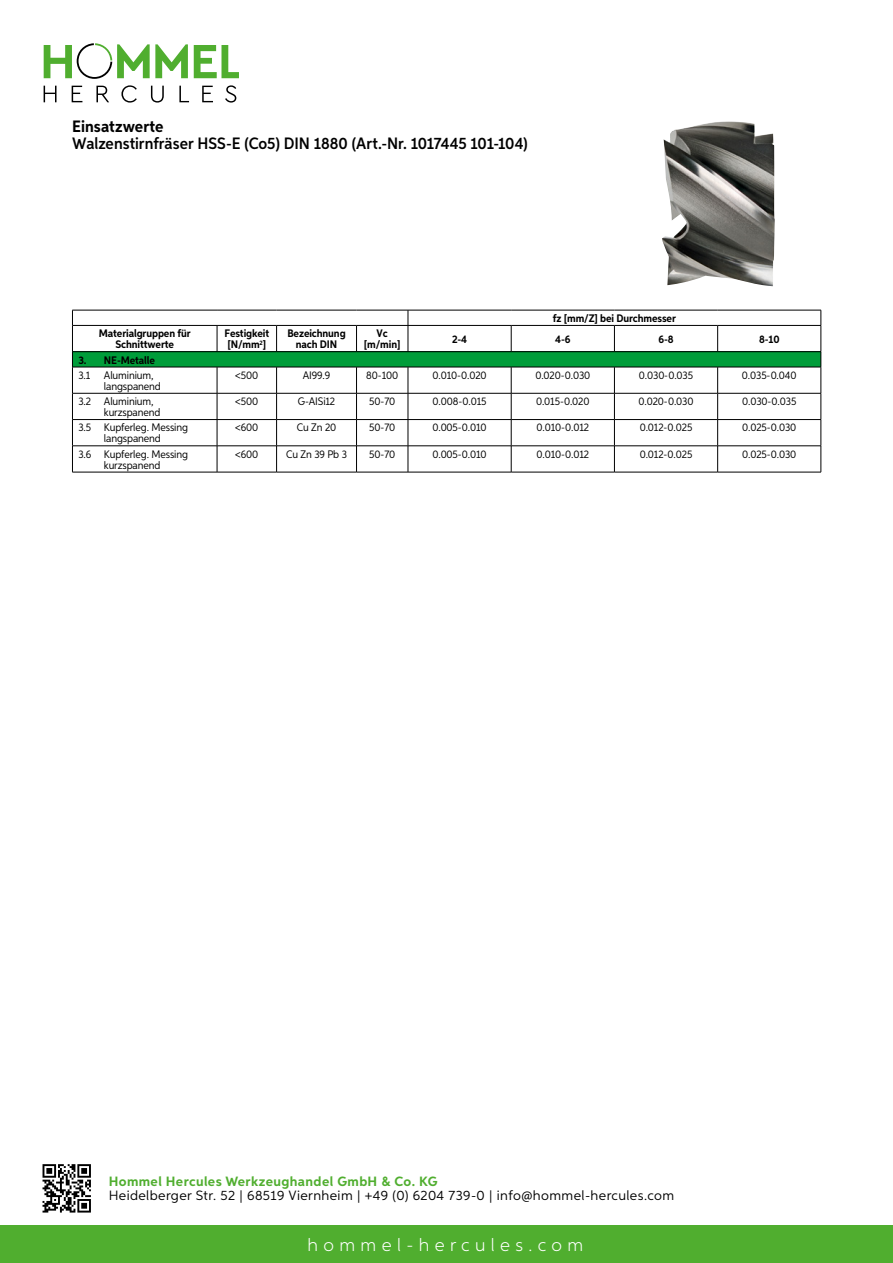
<style>
.page{position:relative;width:893px;height:1263px;background:#fff}
.page>*{position:absolute;margin:0;border:0;box-sizing:border-box;transform-origin:0 0}
.t1{font:300 18px "Aspira";letter-spacing:.3em;color:#fff}
.t2{font:600 16.5px "Aspira Nar";color:#000}
.t3{font:700 16.5px "Aspira Nar";letter-spacing:.005em;color:#000}
.t4{font:13.5px "Aspira";letter-spacing:.03em;color:#000}
.t5{font:700 13.5px "Aspira";letter-spacing:.03em;color:#50ae2f}
.t6{font:10.95px/10.9px "Aspira Nar";letter-spacing:-.01em;color:#000}
.t7{font:700 10.95px/10.9px "Aspira Nar";letter-spacing:-.01em;color:#000;text-align:center}
</style>
<div class="page">
<div style="left:0;top:1226px;width:893px;height:37px;background:#50ae2f"></div>
<svg style="left:43px;top:1164px;width:48px;height:48px"></svg>
<svg style="left:194px;top:45px;width:45px;height:33px"></svg>
<svg style="left:44px;top:43px;width:144px;height:36px"></svg>
<svg style="left:44px;top:86px;width:13px;height:16px"></svg>
<svg style="left:72px;top:86px;width:10px;height:16px"></svg>
<svg style="left:96px;top:86px;width:13px;height:16px"></svg>
<svg style="left:121px;top:85px;width:16px;height:18px"></svg>
<svg style="left:151px;top:86px;width:13px;height:17px"></svg>
<svg style="left:179px;top:86px;width:10px;height:16px"></svg>
<svg style="left:202px;top:86px;width:11px;height:16px"></svg>
<svg style="left:225px;top:85px;width:11px;height:18px"></svg>
<div style="left:72px;top:352px;width:749px;height:15px;background:#009d3a"></div>
<hr style="left:72px;top:310px;width:145px;height:1px;background:#000">
<hr style="left:217px;top:310px;width:60px;height:1px;background:#000">
<hr style="left:277px;top:310px;width:80px;height:1px;background:#000">
<hr style="left:357px;top:310px;width:51px;height:1px;background:#000">
<hr style="left:408px;top:310px;width:103px;height:1px;background:#000">
<hr style="left:511px;top:310px;width:103px;height:1px;background:#000">
<hr style="left:614px;top:310px;width:104px;height:1px;background:#000">
<hr style="left:718px;top:310px;width:103px;height:1px;background:#000">
<hr style="left:72px;top:325px;width:145px;height:1px;background:#000">
<hr style="left:217px;top:325px;width:60px;height:1px;background:#000">
<svg style="left:217px;top:326px;width:1px;height:25px"></svg>
<hr style="left:277px;top:325px;width:80px;height:1px;background:#000">
<svg style="left:276px;top:326px;width:1px;height:25px"></svg>
<hr style="left:357px;top:325px;width:51px;height:1px;background:#000">
<svg style="left:356px;top:326px;width:1px;height:25px"></svg>
<hr style="left:408px;top:325px;width:103px;height:1px;background:#000">
<svg style="left:408px;top:310px;width:1px;height:41px"></svg>
<hr style="left:511px;top:325px;width:103px;height:1px;background:#000">
<svg style="left:511px;top:326px;width:1px;height:25px"></svg>
<hr style="left:614px;top:325px;width:104px;height:1px;background:#000">
<svg style="left:614px;top:326px;width:1px;height:25px"></svg>
<hr style="left:718px;top:325px;width:103px;height:1px;background:#000">
<svg style="left:717px;top:326px;width:1px;height:25px"></svg>
<hr style="left:72px;top:351px;width:145px;height:1px;background:#000">
<hr style="left:217px;top:351px;width:60px;height:1px;background:#000">
<hr style="left:277px;top:351px;width:80px;height:1px;background:#000">
<hr style="left:357px;top:351px;width:51px;height:1px;background:#000">
<hr style="left:408px;top:351px;width:103px;height:1px;background:#000">
<hr style="left:511px;top:351px;width:103px;height:1px;background:#000">
<hr style="left:614px;top:351px;width:104px;height:1px;background:#000">
<hr style="left:718px;top:351px;width:103px;height:1px;background:#000">
<hr style="left:72px;top:367px;width:145px;height:1px;background:#000">
<hr style="left:217px;top:367px;width:60px;height:1px;background:#000">
<hr style="left:277px;top:367px;width:80px;height:1px;background:#000">
<hr style="left:357px;top:367px;width:51px;height:1px;background:#000">
<hr style="left:408px;top:367px;width:103px;height:1px;background:#000">
<hr style="left:511px;top:367px;width:103px;height:1px;background:#000">
<hr style="left:614px;top:367px;width:104px;height:1px;background:#000">
<hr style="left:718px;top:367px;width:103px;height:1px;background:#000">
<hr style="left:72px;top:393px;width:145px;height:1px;background:#000">
<hr style="left:217px;top:393px;width:60px;height:1px;background:#000">
<hr style="left:277px;top:393px;width:80px;height:1px;background:#000">
<hr style="left:357px;top:393px;width:51px;height:1px;background:#000">
<hr style="left:408px;top:393px;width:103px;height:1px;background:#000">
<hr style="left:511px;top:393px;width:103px;height:1px;background:#000">
<hr style="left:614px;top:393px;width:104px;height:1px;background:#000">
<hr style="left:718px;top:393px;width:103px;height:1px;background:#000">
<hr style="left:72px;top:419px;width:145px;height:1px;background:#000">
<hr style="left:217px;top:419px;width:60px;height:1px;background:#000">
<hr style="left:277px;top:419px;width:80px;height:1px;background:#000">
<hr style="left:357px;top:419px;width:51px;height:1px;background:#000">
<hr style="left:408px;top:419px;width:103px;height:1px;background:#000">
<hr style="left:511px;top:419px;width:103px;height:1px;background:#000">
<hr style="left:614px;top:419px;width:104px;height:1px;background:#000">
<hr style="left:718px;top:419px;width:103px;height:1px;background:#000">
<hr style="left:72px;top:446px;width:145px;height:1px;background:#000">
<svg style="left:72px;top:310px;width:1px;height:162px"></svg>
<hr style="left:72px;top:472px;width:145px;height:1px;background:#000">
<hr style="left:217px;top:446px;width:60px;height:1px;background:#000">
<svg style="left:217px;top:367px;width:1px;height:105px"></svg>
<hr style="left:217px;top:472px;width:60px;height:1px;background:#000">
<hr style="left:277px;top:446px;width:80px;height:1px;background:#000">
<svg style="left:276px;top:367px;width:1px;height:105px"></svg>
<hr style="left:277px;top:472px;width:80px;height:1px;background:#000">
<hr style="left:357px;top:446px;width:51px;height:1px;background:#000">
<svg style="left:356px;top:367px;width:1px;height:105px"></svg>
<hr style="left:357px;top:472px;width:51px;height:1px;background:#000">
<hr style="left:408px;top:446px;width:103px;height:1px;background:#000">
<svg style="left:408px;top:367px;width:1px;height:105px"></svg>
<hr style="left:408px;top:472px;width:103px;height:1px;background:#000">
<hr style="left:511px;top:446px;width:103px;height:1px;background:#000">
<svg style="left:511px;top:367px;width:1px;height:105px"></svg>
<hr style="left:511px;top:472px;width:103px;height:1px;background:#000">
<hr style="left:614px;top:446px;width:104px;height:1px;background:#000">
<svg style="left:614px;top:367px;width:1px;height:105px"></svg>
<hr style="left:614px;top:472px;width:104px;height:1px;background:#000">
<hr style="left:718px;top:446px;width:103px;height:1px;background:#000">
<svg style="left:717px;top:367px;width:1px;height:105px"></svg>
<svg style="left:821px;top:310px;width:1px;height:162px"></svg>
<hr style="left:718px;top:472px;width:103px;height:1px;background:#000">
<img style="left:662px;top:121px;width:113px;height:165px">
<h2 class="t3" style="left:72px;top:116px;width:93px">Einsatzwerte</h2>
<h2 class="t2" style="left:72px;top:133px;width:457px">Walzenstirnfräser HSS-E (Co5) DIN 1880 (Art.-Nr. 1017445 101-104)</h2>
<p class="t7" style="left:553px;top:313px;width:125px">fz [mm/Z] bei Durchmesser</p>
<p class="t7" style="left:99px;top:328px;width:93px">Materialgruppen für<br>Schnittwerte</p>
<p class="t7" style="left:224px;top:328px;width:46px;text-align:left">Festigkeit [N/mm<sup>2</sup>]</p>
<p class="t7" style="left:287px;top:328px;width:60px">Bezeichnung nach DIN</p>
<p class="t7" style="left:364px;top:328px;width:38px">Vc [m/min]</p>
<p class="t7" style="left:452px;top:334px;width:17px">2-4</p>
<p class="t7" style="left:555px;top:334px;width:17px">4-6</p>
<p class="t7" style="left:658px;top:334px;width:17px">6-8</p>
<p class="t7" style="left:759px;top:334px;width:22px">8-10</p>
<p class="t7" style="left:78px;top:354px;width:78px">3. NE-Metalle</p>
<p class="t6" style="left:104px;top:369px;width:58px;text-indent:-26px">3.1 Aluminium, langspanend</p>
<p class="t6" style="left:235px;top:369px;width:25px">&lt;500</p>
<p class="t6" style="left:303px;top:369px;width:29px">AI99.9</p>
<p class="t6" style="left:366px;top:369px;width:34px">80- 100</p>
<p class="t6" style="left:432px;top:369px;width:56px">0.010- 0.020</p>
<p class="t6" style="left:535px;top:369px;width:56px">0.020- 0.030</p>
<p class="t6" style="left:639px;top:369px;width:56px">0.030- 0.035</p>
<p class="t6" style="left:742px;top:369px;width:56px">0.035- 0.040</p>
<p class="t6" style="left:104px;top:396px;width:58px;text-indent:-26px">3.2 Aluminium, kurzspanend</p>
<p class="t6" style="left:235px;top:396px;width:25px">&lt;500</p>
<p class="t6" style="left:298px;top:396px;width:39px">G-AISi12</p>
<p class="t6" style="left:369px;top:396px;width:28px">50- 70</p>
<p class="t6" style="left:433px;top:396px;width:55px">0.008- 0.015</p>
<p class="t6" style="left:536px;top:396px;width:55px">0.015- 0.020</p>
<p class="t6" style="left:639px;top:396px;width:56px">0.020- 0.030</p>
<p class="t6" style="left:742px;top:396px;width:56px">0.030- 0.035</p>
<p class="t6" style="left:78px;top:422px;width:111px;text-align:center">3.5 Kupferleg. Messing langspanend</p>
<p class="t6" style="left:235px;top:422px;width:25px">&lt;600</p>
<p class="t6" style="left:297px;top:422px;width:41px">Cu Zn 20</p>
<p class="t6" style="left:369px;top:422px;width:28px">50- 70</p>
<p class="t6" style="left:432px;top:422px;width:56px">0.005- 0.010</p>
<p class="t6" style="left:536px;top:422px;width:54px">0.010- 0.012</p>
<p class="t6" style="left:640px;top:422px;width:54px">0.012- 0.025</p>
<p class="t6" style="left:742px;top:422px;width:56px">0.025- 0.030</p>
<p class="t6" style="left:78px;top:448px;width:111px;text-align:center">3.6 Kupferleg. Messing kurzspanend</p>
<p class="t6" style="left:235px;top:448px;width:25px">&lt;600</p>
<p class="t6" style="left:286px;top:448px;width:62px">Cu Zn 39 Pb 3</p>
<p class="t6" style="left:369px;top:448px;width:28px">50- 70</p>
<p class="t6" style="left:432px;top:448px;width:56px">0.005- 0.010</p>
<p class="t6" style="left:536px;top:448px;width:54px">0.010- 0.012</p>
<p class="t6" style="left:640px;top:448px;width:54px">0.012- 0.025</p>
<p class="t6" style="left:742px;top:448px;width:56px">0.025- 0.030</p>
<p class="t5" style="left:109px;top:1172px;width:330px">Hommel Hercules Werkzeughandel GmbH &amp; Co. KG</p>
<p class="t4" style="left:109px;top:1187px;width:567px">Heidelberger Str. 52 | 68519 Viernheim | +49 (0) 6204 739-0 | info@hommel-hercules.com</p>
<h1 class="t1" style="left:307px;top:1234px;width:277px">hommel-hercules.com</h1>
</div>
